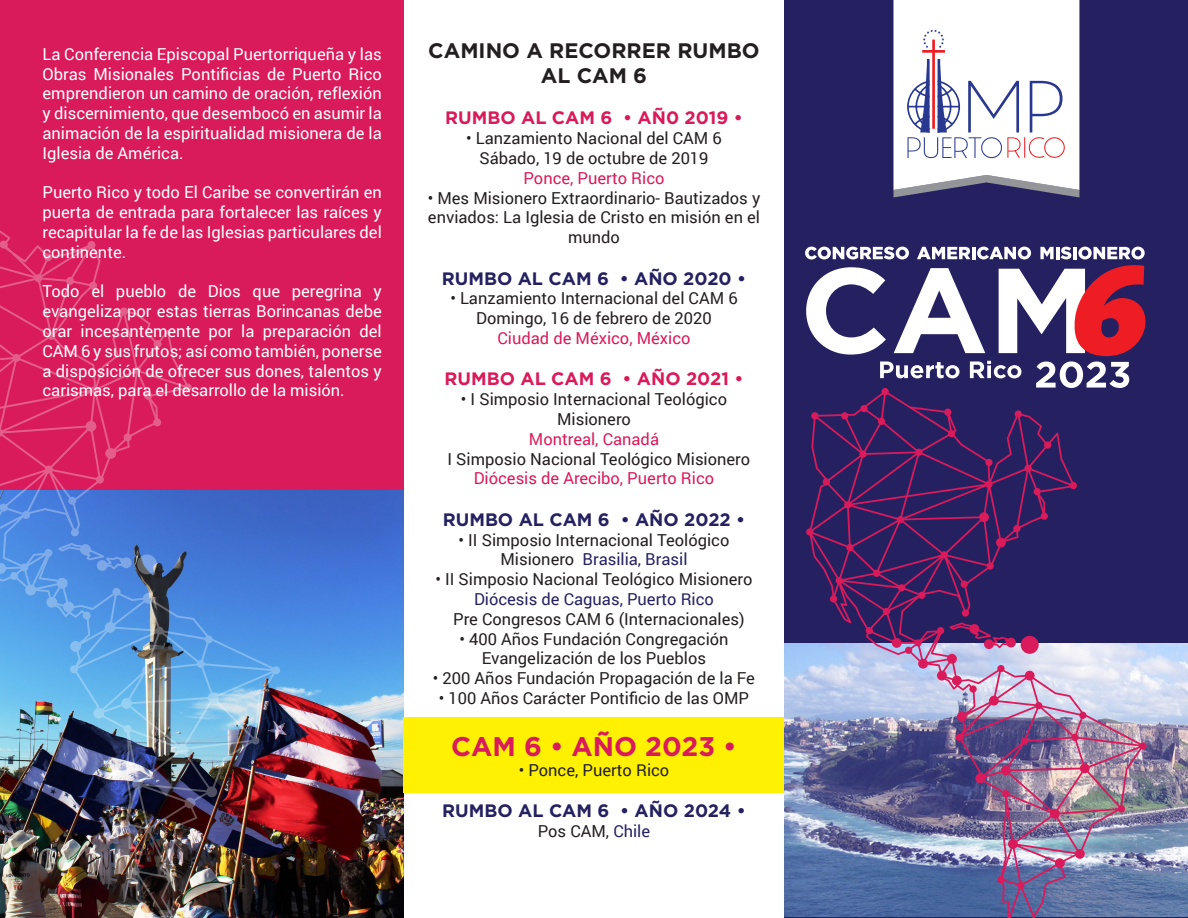
<style>
.page{position:relative;width:1188px;height:918px;background:#fff}
.page>*{position:absolute;margin:0;border:0;box-sizing:border-box;transform-origin:0 0}
.titulo_2{font:700 27px "Gotham";color:#d91a5b}
.titulos_1{font:700 21px/25.2px "Gotham";color:#231f20;text-align:center}
.titulo_3{font:700 18px "Gotham";color:#252161}
.titulo_2-2{font:700 18px "Gotham";color:#d91a5b}
.texto{font:16.5px/19.8px "Roboto";color:#231f20;text-align:center}
.texto-2{font:16.5px/19.8px "Roboto";color:#fff;text-align:justify}
.texto-3{font:16.5px "Roboto";color:#d91a5b}
.texto-4{font:16.5px "Roboto";color:#252161}
.s1{color:#fff}
.s2{color:#d91a5b}
.s3{color:#252161}
</style>
<div class="page">
<div style="left:0;top:0;width:403px;height:918px;background:#d91a5b"></div>
<div style="left:785px;top:0;width:403px;height:918px;background:#252161"></div>
<img style="left:785px;top:644px;width:403px;height:273px">
<img style="left:806px;top:388px;width:341px;height:530px">
<img style="left:280px;top:491px;width:123px;height:427px">
<img style="left:0;top:230px;width:280px;height:688px">
<svg style="left:893px;top:0;width:186px;height:197px;background:#e3e1ea"></svg>
<div style="left:404px;top:717px;width:380px;height:75px;background:#fff101"></div>
<svg style="left:805px;top:247px;width:341px;height:141px"></svg>
<p class="texto-2" style="left:43px;top:43px;width:341px">La Conferencia Episcopal Puertorriqueña y las Obras Misionales Pontificias de Puerto Rico emprendieron un camino de oración, reflexión y discernimiento, que desembocó en asumir la animación de la espiritualidad misionera de la Iglesia de América.</p>
<p class="texto-2" style="left:43px;top:182px;width:341px">Puerto Rico y todo El Caribe se convertirán en puerta de entrada para fortalecer las raíces y recapitular la fe de las Iglesias particulares del continente.</p>
<p class="texto-2" style="left:43px;top:281px;width:341px">Todo el pueblo de Dios que peregrina y evangeliza por estas tierras Borincanas debe orar incesantemente por la preparación del CAM 6 y sus frutos; así como también, ponerse a disposición de ofrecer sus dones, talentos y carismas, para el desarrollo de la misión.</p>
<p class="titulos_1" style="left:428px;top:37px;width:333px">CAMINO A RECORRER RUMBO<br>AL CAM 6</p>
<p class="titulo_2-2" style="left:445px;top:108px;width:299px">RUMBO AL CAM 6 • AÑ0 2019 •</p>
<p class="texto" style="left:466px;top:128px;width:257px">• Lanzamiento Nacional del CAM 6</p>
<p class="texto" style="left:479px;top:148px;width:231px">Sábado, 19 de octubre de 2019</p>
<p class="texto-3" style="left:524px;top:166px;width:142px">Ponce, Puerto Rico</p>
<p class="texto" style="left:428px;top:187px;width:334px">• Mes Misionero Extraordinario- Bautizados y enviados: La Iglesia de Cristo en misión en el mundo</p>
<p class="titulo_3" style="left:442px;top:268px;width:306px">RUMBO AL CAM 6 • AÑO 2020 •</p>
<p class="texto" style="left:450px;top:288px;width:289px">• Lanzamiento Internacional del CAM 6</p>
<p class="texto" style="left:476px;top:308px;width:237px">Domingo, 16 de febrero de 2020</p>
<p class="texto-3" style="left:497px;top:327px;width:195px">Ciudad de México, México</p>
<p class="titulo_2-2" style="left:445px;top:369px;width:300px">RUMBO AL CAM 6 • AÑO 2021 •</p>
<p class="texto" style="left:461px;top:389px;width:268px">• I Simposio Internacional Teológico<br>Misionero</p>
<p class="texto-3" style="left:529px;top:427px;width:132px">Montreal, Canadá</p>
<p class="texto" style="left:438px;top:448px;width:314px"><span class="s1">•</span> I Simposio Nacional Teológico Misionero<br><span class="s2">Diócesis de Arecibo, Puerto Rico</span></p>
<p class="titulo_3" style="left:443px;top:509px;width:304px">RUMBO AL CAM 6 • AÑO 2022 •</p>
<p class="texto" style="left:459px;top:529px;width:272px">• II Simposio Internacional Teológico<br>Misionero <span class="s3">Brasilia, Brasil</span></p>
<p class="texto" style="left:435px;top:569px;width:319px">• II Simposio Nacional Teológico Misionero</p>
<p class="texto-4" style="left:474px;top:588px;width:241px">Diócesis de Caguas, Puerto Rico</p>
<p class="texto" style="left:443px;top:608px;width:303px"><span class="s1">•</span> Pre Congresos CAM 6 (Internacionales)</p>
<p class="texto" style="left:459px;top:628px;width:271px">• 400 Años Fundación Congregación<br>Evangelización de los Pueblos</p>
<p class="texto" style="left:433px;top:668px;width:324px">• 200 Años Fundación Propagación de la Fe</p>
<p class="texto" style="left:439px;top:688px;width:312px">• 100 Años Carácter Pontificio de las OMP</p>
<p class="titulo_2" style="left:451px;top:731px;width:287px">CAM 6 • AÑO 2023 •</p>
<p class="texto" style="left:519px;top:760px;width:152px">• Ponce, Puerto Rico</p>
<p class="titulo_3" style="left:442px;top:801px;width:305px">RUMBO AL CAM 6 • AÑO 2024 •</p>
<p class="texto" style="left:538px;top:821px;width:114px">Pos CAM, <span class="s3">Chile</span></p>
</div>
